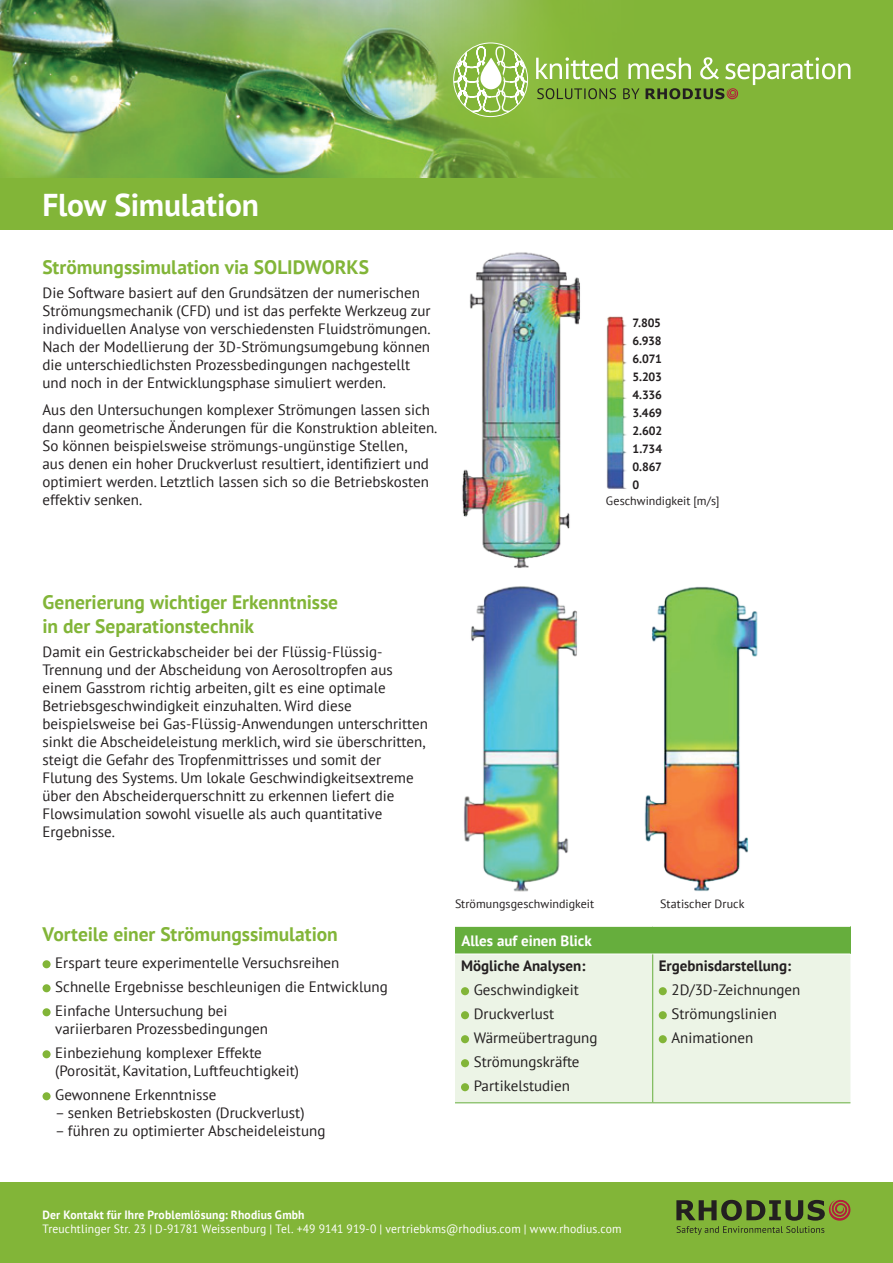
<style>
.page{position:relative;width:893px;height:1263px;background:#fff}
.page>*{position:absolute;margin:0;border:0;box-sizing:border-box;transform-origin:0 0}
.t1{font:700 31.5px "PT Sans";letter-spacing:-.005em;color:#fff}
.t2{font:700 19.5px/23.4px "PT Sans";color:#82b538}
.t3{font:15px/18px "PT Sans";color:#231f20}
.t4{font:700 15px "PT Sans";color:#231f20}
.t5{font:700 15px "PT Sans";color:#fff}
.t6{font:12px "PT Sans";letter-spacing:.015em;color:#fff}
.t7{font:12px "PT Sans";letter-spacing:.005em;color:#231f20}
.t8{font:700 12px/18px "PT Sans";letter-spacing:-.02em;color:#231f20;text-align:justify}
.t9{font:700 12px "PT Sans";letter-spacing:.015em;color:#fff}
</style>
<div class="page">
<div style="left:43px;top:960px;width:8px;height:8px;background:#82b538;border-radius:50%"></div>
<div style="left:43px;top:984px;width:8px;height:8px;background:#82b538;border-radius:50%"></div>
<div style="left:43px;top:1008px;width:8px;height:8px;background:#82b538;border-radius:50%"></div>
<div style="left:43px;top:1050px;width:8px;height:8px;background:#82b538;border-radius:50%"></div>
<div style="left:43px;top:1092px;width:8px;height:8px;background:#82b538;border-radius:50%"></div>
<img style="left:0;top:0;width:893px;height:179px">
<div style="left:0;top:1182px;width:893px;height:81px;background:#82b538"></div>
<svg style="left:454px;top:43px;width:74px;height:74px"></svg>
<svg style="left:454px;top:47px;width:74px;height:66px"></svg>
<svg style="left:536px;top:57px;width:314px;height:43px;background:#8fb753"></svg>
<div style="left:0;top:179px;width:893px;height:51px;background:#82b538"></div>
<svg style="left:676px;top:1199px;width:175px;height:36px"></svg>
<div style="left:455px;top:926px;width:395px;height:28px;background:#66ae3d"></div>
<div style="left:455px;top:955px;width:395px;height:147px;background:#ecf4e6"></div>
<hr style="left:455px;top:926px;width:198px;height:1px;background:#fff">
<hr style="left:653px;top:926px;width:197px;height:1px;background:#fff">
<hr style="left:652px;top:954px;width:1px;height:148px;background:#66ae3d">
<hr style="left:455px;top:1102px;width:198px;height:1px;background:#66ae3d">
<hr style="left:653px;top:1102px;width:197px;height:1px;background:#66ae3d">
<div style="left:461px;top:987px;width:8px;height:8px;background:#82b538;border-radius:50%"></div>
<div style="left:461px;top:1011px;width:8px;height:8px;background:#82b538;border-radius:50%"></div>
<div style="left:461px;top:1035px;width:8px;height:8px;background:#82b538;border-radius:50%"></div>
<div style="left:461px;top:1059px;width:8px;height:8px;background:#82b538;border-radius:50%"></div>
<div style="left:461px;top:1083px;width:8px;height:8px;background:#82b538;border-radius:50%"></div>
<div style="left:659px;top:987px;width:8px;height:8px;background:#82b538;border-radius:50%"></div>
<div style="left:659px;top:1011px;width:8px;height:8px;background:#82b538;border-radius:50%"></div>
<div style="left:659px;top:1035px;width:8px;height:8px;background:#82b538;border-radius:50%"></div>
<img style="left:606px;top:316px;width:21px;height:173px">
<img style="left:462px;top:252px;width:119px;height:316px">
<img style="left:464px;top:586px;width:114px;height:306px">
<img style="left:644px;top:586px;width:114px;height:305px">
<h1 class="t1" style="left:43px;top:184px;width:218px">Flow Simulation</h1>
<h2 class="t2" style="left:43px;top:255px;width:328px">Strömungssimulation via SOLIDWORKS</h2>
<p class="t3" style="left:43px;top:283px;width:390px">Die Software basiert auf den Grundsätzen der numerischen Strömungsmechanik (CFD) und ist das perfekte Werkzeug zur individuellen Analyse von verschiedensten Fluidströmungen.<br>Nach der Modellierung der 3D-Strömungsumgebung können die unterschiedlichsten Prozessbedingungen nachgestellt und noch in der Entwicklungsphase simuliert werden.</p>
<p class="t3" style="left:43px;top:400px;width:396px">Aus den Untersuchungen komplexer Strömungen lassen sich dann geometrische Änderungen für die Konstruktion ableiten.<br>So können beispielsweise strömungs-ungünstige Stellen,<br>aus denen ein hoher Druckverlust resultiert, identifiziert und optimiert werden. Letztlich lassen sich so die Betriebskosten effektiv senken.</p>
<p class="t8" style="left:632px;top:313px;width:31px">7.805<br>6.938<br>6.071<br>5.203<br>4.336<br>3.469<br>2.602<br>1.734<br>0.867<br>0</p>
<p class="t7" style="left:606px;top:493px;width:115px">Geschwindigkeit [m/s]</p>
<h2 class="t2" style="left:43px;top:590px;width:297px">Generierung wichtiger Erkenntnisse in der Separationstechnik</h2>
<p class="t3" style="left:43px;top:642px;width:387px">Damit ein Gestrickabscheider bei der Flüssig-Flüssig-Trennung und der Abscheidung von Aerosoltropfen aus einem Gasstrom richtig arbeiten, gilt es eine optimale Betriebsgeschwindigkeit einzuhalten. Wird diese beispielsweise bei Gas-Flüssig-Anwendungen unterschritten sinkt die Abscheideleistung merklich, wird sie überschritten, steigt die Gefahr des Tropfenmittrisses und somit der Flutung des Systems. Um lokale Geschwindigkeitsextreme über den Abscheiderquerschnitt zu erkennen liefert die Flowsimulation sowohl visuelle als auch quantitative Ergebnisse.</p>
<h2 class="t2" style="left:43px;top:922px;width:297px">Vorteile einer Strömungssimulation</h2>
<p class="t3" style="left:55px;top:951px;width:334px;line-height:24px">Erspart teure experimentelle Versuchsreihen<br>Schnelle Ergebnisse beschleunigen die Entwicklung<br>Einfache Untersuchung bei</p>
<p class="t3" style="left:55px;top:1017px;width:214px;line-height:24px">variierbaren Prozessbedingungen<br>Einbeziehung komplexer Effekte</p>
<p class="t3" style="left:55px;top:1059px;width:245px;line-height:24px">(Porosität, Kavitation, Luftfeuchtigkeit)<br>Gewonnene Erkenntnisse</p>
<p class="t3" style="left:55px;top:1104px;width:251px">– senken Betriebskosten (Druckverlust)</p>
<p class="t3" style="left:55px;top:1122px;width:272px">– führen zu optimierter Abscheideleistung</p>
<p class="t7" style="left:455px;top:895px;width:141px">Strömungsgeschwindigkeit</p>
<p class="t7" style="left:660px;top:895px;width:86px">Statischer Druck</p>
<p class="t5" style="left:461px;top:930px;width:132px">Alles auf einen Blick</p>
<p class="t4" style="left:461px;top:956px;width:126px">Mögliche Analysen:</p>
<p class="t3" style="left:474px;top:978px;width:125px;line-height:24px">Geschwindigkeit<br>Druckverlust<br>Wärmeübertragung<br>Strömungskräfte<br>Partikelstudien</p>
<p class="t4" style="left:659px;top:956px;width:134px">Ergebnisdarstellung:</p>
<p class="t3" style="left:671px;top:978px;width:130px;line-height:24px">2D/3D-Zeichnungen<br>Strömungslinien<br>Animationen</p>
<p class="t9" style="left:43px;top:1206px;width:264px">Der Kontakt für Ihre Problemlösung: Rhodius Gmbh</p>
<p class="t6" style="left:43px;top:1221px;width:581px">Treuchtlinger Str. 23 | D-91781 Weissenburg | Tel. +49 9141 919-0 | vertriebkms@rhodius.com | www.rhodius.com</p>
</div>
